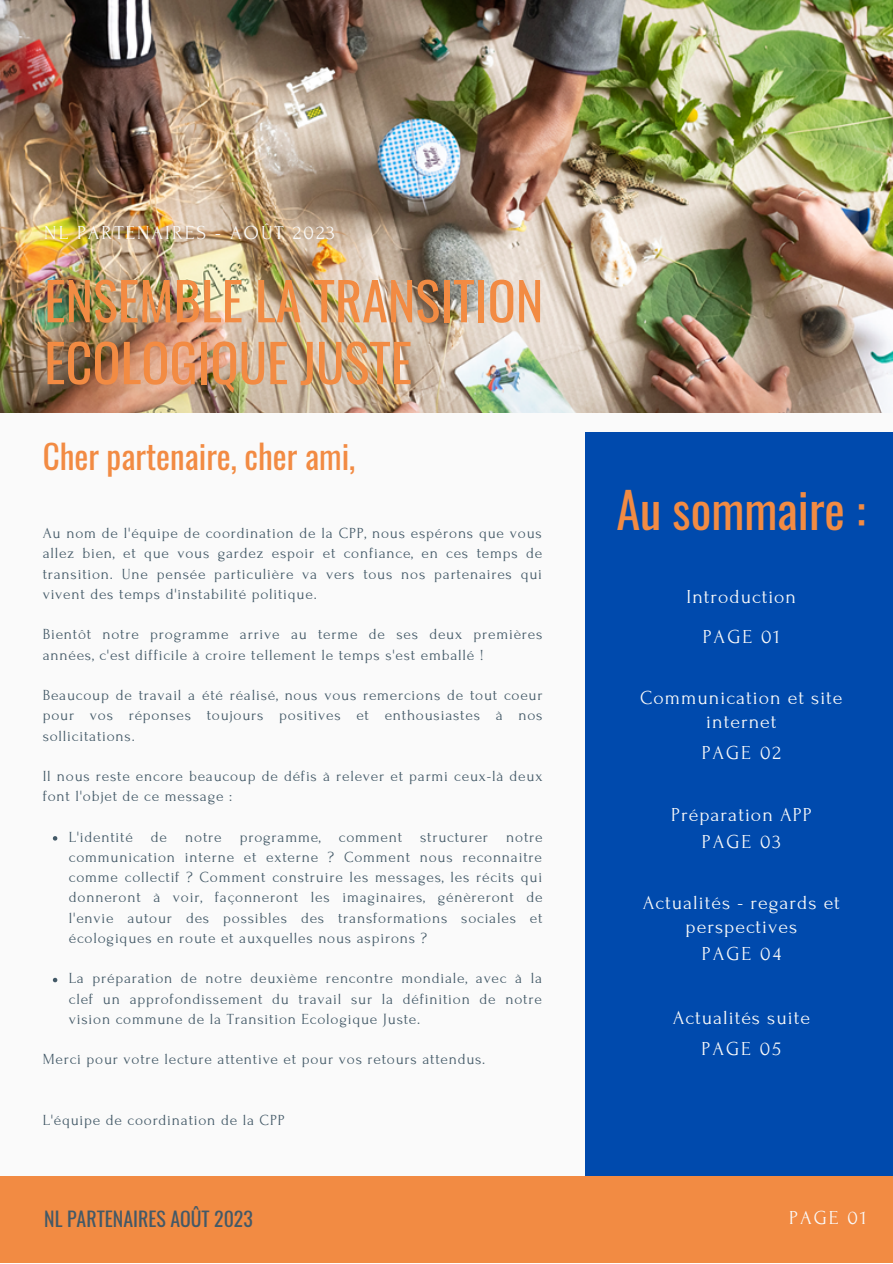
<style>
.page{position:relative;width:893px;height:1264px;background:#fff}
.page>*{position:absolute;margin:0;border:0;box-sizing:border-box;transform-origin:0 0}
.t1{font:52.2px/61.8px "Oswald";color:#f28b43}
.t2{font:48.45px "Oswald";color:#f28b43}
.t3{font:33px "Oswald";color:#f28b43}
.t4{font:19.8px/23.5px "Forum";letter-spacing:.05em;color:#fafafa;text-align:center}
.t5{font:19.8px "Forum";letter-spacing:.1em;color:#fafafa}
.t6{font:19.8px "Oswald";color:#435967}
.t7{font:15.45px/20.2px "Forum";letter-spacing:.05em;color:#435967;text-align:justify}
</style>
<div class="page">
<div style="left:0;top:0;width:892px;height:1262px;background:#fafafa"></div>
<div style="left:585px;top:432px;width:307px;height:770px;background:#004aad"></div>
<img style="left:0;top:0;width:892px;height:413px">
<div style="left:0;top:1176px;width:892px;height:86px;background:#f28b43"></div>
<svg style="left:53px;top:836px;width:4px;height:4px"></svg>
<svg style="left:53px;top:977px;width:4px;height:5px"></svg>
<p class="t5" style="left:44px;top:222px;width:292px">NL PARTENAIRES - AOÛT 2023</p>
<p class="t1" style="left:44px;top:268px;width:500px">ENSEMBLE LA TRANSITION<br>ECOLOGIQUE JUSTE</p>
<p class="t3" style="left:43px;top:430px;width:314px">Cher partenaire, cher ami,</p>
<p class="t7" style="left:43px;top:523px;width:501px">Au nom de l'équipe de coordination de la CPP, nous espérons que vous allez bien, et que vous gardez espoir et confiance, en ces temps de transition. Une pensée particulière va vers tous nos partenaires qui vivent des temps d'instabilité politique.</p>
<p class="t7" style="left:43px;top:624px;width:501px">Bientôt notre programme arrive au terme de ses deux premières années, c'est difficile à croire tellement le temps s'est emballé !</p>
<p class="t7" style="left:43px;top:685px;width:501px">Beaucoup de travail a été réalisé, nous vous remercions de tout coeur pour vos réponses toujours positives et enthousiastes à nos sollicitations.</p>
<p class="t7" style="left:43px;top:766px;width:501px">Il nous reste encore beaucoup de défis à relever et parmi ceux-là deux font l'objet de ce message :</p>
<p class="t7" style="left:69px;top:826px;width:475px">L'identité de notre programme, comment structurer notre communication interne et externe ? Comment nous reconnaitre comme collectif ? Comment construire les messages, les récits qui donneront à voir, façonneront les imaginaires, génèreront de l'envie autour des possibles des transformations sociales et écologiques en route et auxquelles nous aspirons ?</p>
<p class="t7" style="left:69px;top:968px;width:474px">La préparation de notre deuxième rencontre mondiale, avec à la clef un approfondissement du travail sur la définition de notre vision commune de la Transition Ecologique Juste.</p>
<p class="t7" style="left:43px;top:1049px;width:444px">Merci pour votre lecture attentive et pour vos retours attendus.</p>
<p class="t7" style="left:43px;top:1110px;width:243px">L'équipe de coordination de la CPP</p>
<p class="t2" style="left:616px;top:472px;width:251px">Au sommaire :</p>
<p class="t4" style="left:686px;top:585px;width:111px">Introduction</p>
<p class="t4" style="left:702px;top:625px;width:79px">PAGE 01</p>
<p class="t4" style="left:640px;top:686px;width:204px">Communication et site internet</p>
<p class="t4" style="left:701px;top:741px;width:81px">PAGE 02</p>
<p class="t4" style="left:671px;top:803px;width:142px">Préparation APP</p>
<p class="t4" style="left:701px;top:830px;width:81px">PAGE 03</p>
<p class="t4" style="left:642px;top:891px;width:198px">Actualités - regards et perspectives</p>
<p class="t4" style="left:701px;top:941px;width:81px">PAGE 04</p>
<p class="t4" style="left:672px;top:1006px;width:139px">Actualités suite</p>
<p class="t4" style="left:701px;top:1037px;width:81px">PAGE 05</p>
<p class="t6" style="left:44px;top:1203px;width:210px">NL PARTENAIRES AOÛT 2023</p>
<p class="t4" style="left:789px;top:1206px;width:79px">PAGE 01</p>
</div>
